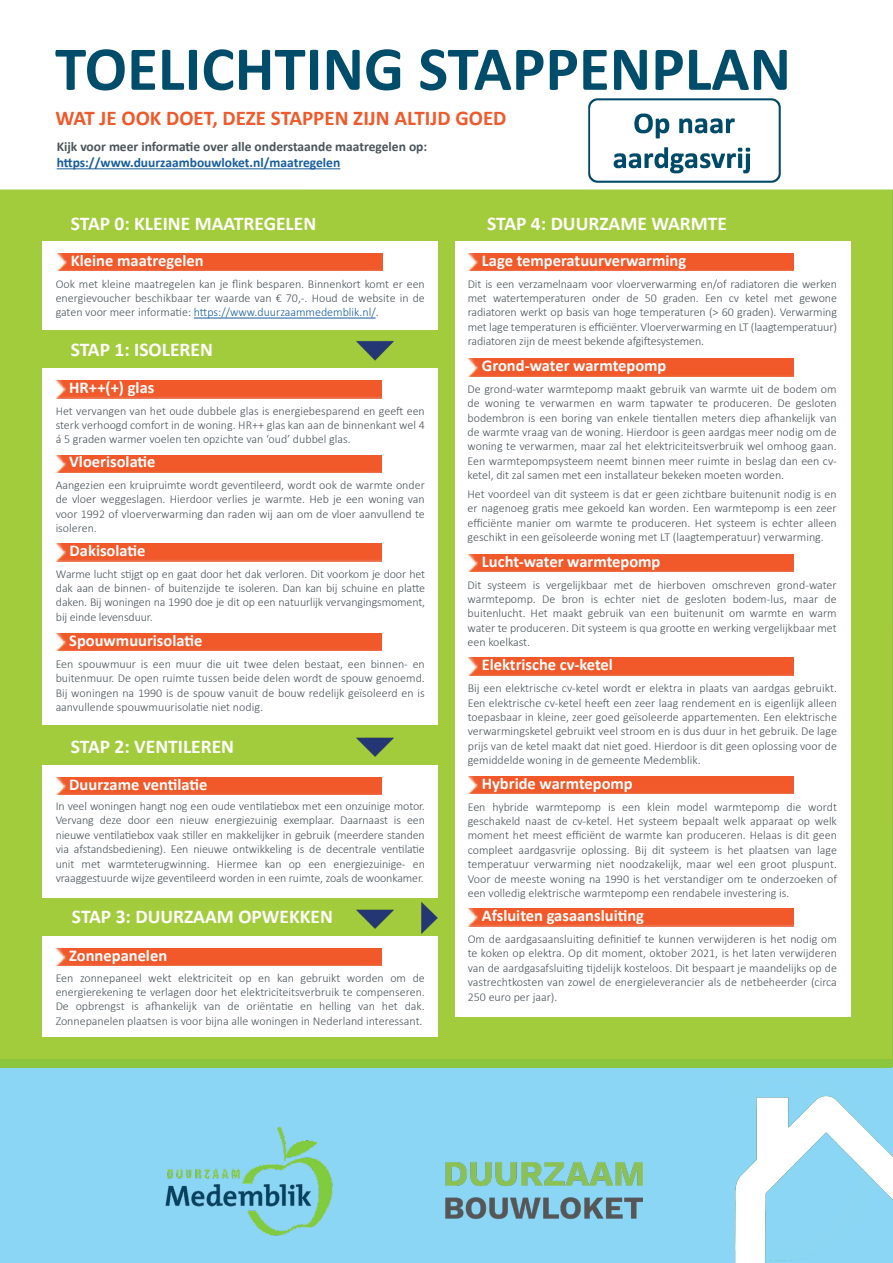
<style>
.page{position:relative;width:893px;height:1263px;background:#fff}
.page>*{position:absolute;margin:0;border:0;box-sizing:border-box;transform-origin:0 0}
.t1{font:700 63px "Calibri";color:#004c6b}
.t2{font:700 21px "Calibri";color:#f1592a}
.t3{font:700 19.5px "Calibri";color:#fff}
.t4{font:700 16.5px "Calibri";color:#fff}
.t5{font:700 13.5px "Calibri";color:#4a5459}
.t6{font:700 13.5px "Calibri";color:#175d9e}
.t7{font:300 12px/14.4px "Calibri";color:#4a5459;text-align:justify}
.s1{color:#175d9e}
</style>
<div class="page">
<div style="left:0;top:190px;width:893px;height:878px;background:#a3cc3d"></div>
<div style="left:0;top:1068px;width:893px;height:195px;background:#8cd6f5"></div>
<div style="left:0;top:1059px;width:892px;height:9px;background:#8bc63e"></div>
<div style="left:43px;top:369px;width:395px;height:356px;background:#fff"></div>
<div style="left:43px;top:241px;width:395px;height:89px;background:#fff"></div>
<img style="left:588px;top:98px;width:193px;height:85px">
<hr style="left:194px;top:318px;width:182px;height:1px;background:#175d9e">
<div style="left:455px;top:241px;width:395px;height:775px;background:#fff"></div>
<img style="left:445px;top:1162px;width:198px;height:58px">
<div style="left:43px;top:765px;width:395px;height:132px;background:#fff"></div>
<img style="left:57px;top:254px;width:326px;height:17px">
<img style="left:56px;top:381px;width:325px;height:17px">
<div style="left:56px;top:455px;width:325px;height:17px;background:#f1592a"></div>
<img style="left:56px;top:544px;width:325px;height:17px">
<img style="left:56px;top:633px;width:325px;height:18px">
<img style="left:56px;top:777px;width:325px;height:18px">
<div style="left:43px;top:936px;width:395px;height:101px;background:#fff"></div>
<img style="left:56px;top:948px;width:325px;height:18px">
<img style="left:468px;top:253px;width:326px;height:18px">
<div style="left:468px;top:359px;width:326px;height:17px;background:#f1592a"></div>
<img style="left:468px;top:554px;width:326px;height:18px">
<div style="left:468px;top:658px;width:326px;height:17px;background:#f1592a"></div>
<img style="left:468px;top:776px;width:326px;height:18px">
<img style="left:468px;top:909px;width:326px;height:17px">
<hr style="left:57px;top:168px;width:283px;height:1px;background:#175d9e">
<img style="left:165px;top:1126px;width:168px;height:110px">
<img style="left:735px;top:1096px;width:158px;height:167px">
<img style="left:351px;top:330px;width:50px;height:39px">
<img style="left:350px;top:725px;width:50px;height:40px">
<img style="left:350px;top:897px;width:50px;height:39px">
<img style="left:406px;top:896px;width:43px;height:43px">
<h1 class="t1" style="left:55px;top:24px;width:737px">TOELICHTING STAPPENPLAN</h1>
<h2 class="t2" style="left:55px;top:103px;width:453px">WAT JE OOK DOET, DEZE STAPPEN ZIJN ALTIJD GOED</h2>
<p class="t5" style="left:57px;top:137px;width:372px">Kijk voor meer informatie over alle onderstaande maatregelen op:</p>
<p class="t6" style="left:57px;top:153px;width:285px">https://www.duurzaambouwloket.nl/maatregelen</p>
<h3 class="t3" style="left:71px;top:210px;width:247px">STAP 0: KLEINE MAATREGELEN</h3>
<h3 class="t4" style="left:71px;top:249px;width:134px">Kleine maatregelen</h3>
<p class="t7" style="left:56px;top:276px;width:371px">Ook met kleine maatregelen kan je flink besparen. Binnenkort komt er een energievoucher beschikbaar ter waarde van € 70,-. Houd de website in de gaten voor meer informatie: <span class="s1">https://www.duurzaammedemblik.nl/</span>.</p>
<h3 class="t3" style="left:71px;top:336px;width:144px">STAP 1: ISOLEREN</h3>
<h3 class="t4" style="left:69px;top:376px;width:87px">HR++(+) glas</h3>
<p class="t7" style="left:56px;top:403px;width:371px">Het vervangen van het oude dubbele glas is energiebesparend en geeft een sterk verhoogd comfort in de woning. HR++ glas kan aan de binnenkant wel 4 á 5 graden warmer voelen ten opzichte van ‘oud’ dubbel glas.</p>
<p class="t7" style="left:56px;top:478px;width:371px">Aangezien een kruipruimte wordt geventileerd, wordt ook de warmte onder de vloer weggeslagen. Hierdoor verlies je warmte. Heb je een woning van voor 1992 of vloerverwarming dan raden wij aan om de vloer aanvullend te isoleren.</p>
<h3 class="t4" style="left:69px;top:450px;width:88px">Vloerisolatie</h3>
<h3 class="t4" style="left:70px;top:539px;width:77px">Dakisolatie</h3>
<p class="t7" style="left:56px;top:566px;width:371px">Warme lucht stijgt op en gaat door het dak verloren. Dit voorkom je door het dak aan de binnen- of buitenzijde te isoleren. Dan kan bij schuine en platte daken. Bij woningen na 1990 doe je dit op een natuurlijk vervangingsmoment, bij einde levensduur.</p>
<h3 class="t4" style="left:69px;top:628px;width:135px">Spouwmuurisolatie</h3>
<p class="t7" style="left:56px;top:656px;width:371px">Een spouwmuur is een muur die uit twee delen bestaat, een binnen- en buitenmuur. De open ruimte tussen beide delen wordt de spouw genoemd.<br>Bij woningen na 1990 is de spouw vanuit de bouw redelijk geïsoleerd en is aanvullende spouwmuurisolatie niet nodig.</p>
<h3 class="t3" style="left:71px;top:732px;width:165px">STAP 2: VENTILEREN</h3>
<h3 class="t4" style="left:69px;top:772px;width:140px">Duurzame ventilatie</h3>
<p class="t7" style="left:56px;top:799px;width:371px">In veel woningen hangt nog een oude ventilatiebox met een onzuinige motor.<br>Vervang deze door een nieuw energiezuinig exemplaar. Daarnaast is een nieuwe ventilatiebox vaak stiller en makkelijker in gebruik (meerdere standen via afstandsbediening). Een nieuwe ontwikkeling is de decentrale ventilatie unit met warmteterugwinning. Hiermee kan op een energiezuinige- en vraaggestuurde wijze geventileerd worden in een ruimte, zoals de woonkamer.</p>
<h3 class="t3" style="left:72px;top:903px;width:262px">STAP 3: DUURZAAM OPWEKKEN</h3>
<h3 class="t4" style="left:69px;top:944px;width:99px">Zonnepanelen</h3>
<p class="t7" style="left:56px;top:970px;width:371px">Een zonnepaneel wekt elektriciteit op en kan gebruikt worden om de energierekening te verlagen door het elektriciteitsverbruik te compenseren.<br>De opbrengst is afhankelijk van de oriëntatie en helling van het dak.<br>Zonnepanelen plaatsen is voor bijna alle woningen in Nederland interessant.</p>
<h3 class="t3" style="left:487px;top:210px;width:241px">STAP 4: DUURZAME WARMTE</h3>
<h3 class="t4" style="left:482px;top:249px;width:206px">Lage temperatuurverwarming</h3>
<p class="t7" style="left:468px;top:276px;width:371px">Dit is een verzamelnaam voor vloerverwarming en/of radiatoren die werken met watertemperaturen onder de 50 graden. Een cv ketel met gewone radiatoren werkt op basis van hoge temperaturen (&gt; 60 graden). Verwarming met lage temperaturen is efficiënter. Vloerverwarming en LT (laagtemperatuur) radiatoren zijn de meest bekende afgiftesystemen.</p>
<p class="t7" style="left:468px;top:381px;width:371px">De grond-water warmtepomp maakt gebruik van warmte uit de bodem om de woning te verwarmen en warm tapwater te produceren. De gesloten bodembron is een boring van enkele tientallen meters diep afhankelijk van de warmte vraag van de woning. Hierdoor is geen aardgas meer nodig om de woning te verwarmen, maar zal het elektriciteitsverbruik wel omhoog gaan.<br>Een warmtepompsysteem neemt binnen meer ruimte in beslag dan een cv&shy;ketel, dit zal samen met een installateur bekeken moeten worden.</p>
<p class="t7" style="left:468px;top:487px;width:371px">Het voordeel van dit systeem is dat er geen zichtbare buitenunit nodig is en er nagenoeg gratis mee gekoeld kan worden. Een warmtepomp is een zeer efficiënte manier om warmte te produceren. Het systeem is echter alleen geschikt in een geïsoleerde woning met LT (laagtemperatuur) verwarming.</p>
<p class="t7" style="left:468px;top:577px;width:371px">Dit systeem is vergelijkbaar met de hierboven omschreven grond-water warmtepomp. De bron is echter niet de gesloten bodem-lus, maar de buitenlucht. Het maakt gebruik van een buitenunit om warmte en warm water te produceren. Dit systeem is qua grootte en werking vergelijkbaar met een koelkast.</p>
<p class="t7" style="left:468px;top:681px;width:371px">Bij een elektrische cv-ketel wordt er elektra in plaats van aardgas gebruikt.<br>Een elektrische cv-ketel heeft een zeer laag rendement en is eigenlijk alleen toepasbaar in kleine, zeer goed geïsoleerde appartementen. Een elektrische verwarmingsketel gebruikt veel stroom en is dus duur in het gebruik. De lage prijs van de ketel maakt dat niet goed. Hierdoor is dit geen oplossing voor de gemiddelde woning in de gemeente Medemblik.</p>
<p class="t7" style="left:468px;top:799px;width:371px">Een hybride warmtepomp is een klein model warmtepomp die wordt geschakeld naast de cv-ketel. Het systeem bepaalt welk apparaat op welk moment het meest efficiënt de warmte kan produceren. Helaas is dit geen compleet aardgasvrije oplossing. Bij dit systeem is het plaatsen van lage temperatuur verwarming niet noodzakelijk, maar wel een groot pluspunt.<br>Voor de meeste woning na 1990 is het verstandiger om te onderzoeken of een volledig elektrische warmtepomp een rendabele investering is.</p>
<p class="t7" style="left:468px;top:931px;width:371px">Om de aardgasaansluiting definitief te kunnen verwijderen is het nodig om te koken op elektra. Op dit moment, oktober 2021, is het laten verwijderen van de aardgasafsluiting tijdelijk kosteloos. Dit bespaart je maandelijks op de vastrechtkosten van zowel de energieleverancier als de netbeheerder (circa 250 euro per jaar).</p>
<h3 class="t4" style="left:482px;top:354px;width:186px">Grond-water warmtepomp</h3>
<h3 class="t4" style="left:482px;top:549px;width:180px">Lucht-water warmtepomp</h3>
<h3 class="t4" style="left:482px;top:653px;width:133px">Elektrische cv-ketel</h3>
<h3 class="t4" style="left:482px;top:772px;width:153px">Hybride warmtepomp</h3>
<h3 class="t4" style="left:482px;top:904px;width:164px">Afsluiten gasaansluiting</h3>
</div>
